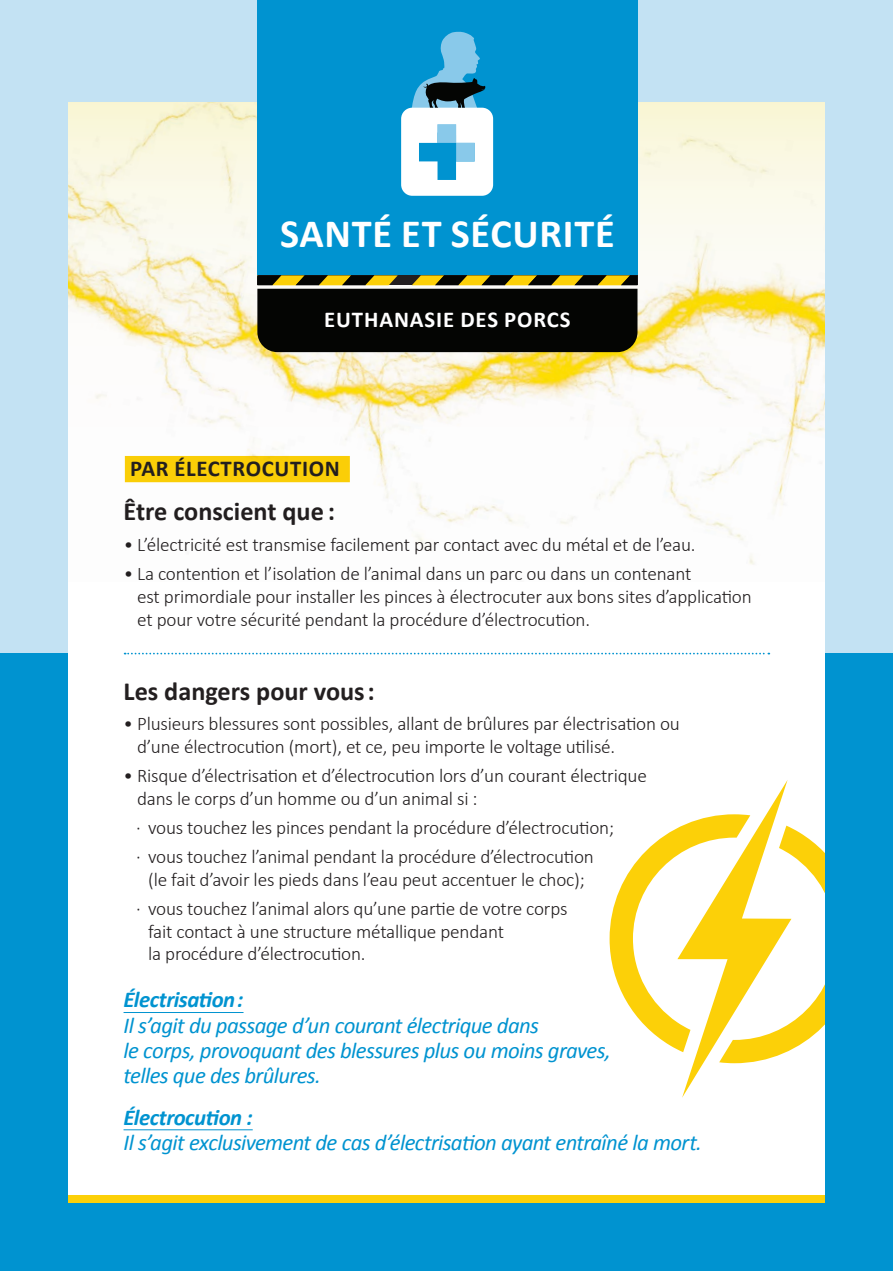
<style>
.page{position:relative;width:893px;height:1271px;background:#fff}
.page>*{position:absolute;margin:0;border:0;box-sizing:border-box;transform-origin:0 0}
.t1{font:700 40.25px "Calibri";letter-spacing:.02em;color:#fff}
.t2{font:700 26.25px "Calibri";color:#231f20}
.t3{font:italic 22.75px/25.4px "Calibri";letter-spacing:-.025em;color:#0093d0}
.t4{font:italic 700 22.75px "Calibri";letter-spacing:-.02em;color:#0093d0}
.t5{font:700 22.75px "Calibri";letter-spacing:.04em;color:#fff}
.t6{font:700 22.75px "Calibri";letter-spacing:.03em;color:#231f20}
.t7{font:300 19.25px/22.8px "Calibri";letter-spacing:-.01em;color:#231f20}
</style>
<div class="page">
<div style="left:0;top:0;width:892px;height:1270px;background:#c3e2f3"></div>
<div style="left:0;top:652px;width:892px;height:618px;background:#0093d0"></div>
<div style="left:68px;top:103px;width:756px;height:1099px;background:#fff"></div>
<div style="left:68px;top:1195px;width:756px;height:7px;background:#fcd008"></div>
<svg style="left:125px;top:652px;width:644px;height:2px"></svg>
<hr style="left:123px;top:1012px;width:120px;height:1px;background:#0093d0">
<hr style="left:123px;top:1129px;width:130px;height:1px;background:#0093d0">
<svg style="left:609px;top:780px;width:215px;height:317px"></svg>
<img style="left:68px;top:103px;width:756px;height:462px">
<div style="left:258px;top:0;width:380px;height:275px;background:#0093d0"></div>
<svg style="left:257px;top:275px;width:380px;height:77px;background:#201e0f"></svg>
<svg style="left:401px;top:31px;width:92px;height:165px"></svg>
<svg style="left:886px;top:1264px;width:7px;height:7px"></svg>
<h1 class="t1" style="left:280px;top:209px;width:336px">SANTÉ ET SÉCURITÉ</h1>
<p class="t5" style="left:324px;top:305px;width:248px">EUTHANASIE DES PORCS</p>
<p class="t6" style="left:130px;top:454px;width:211px">PAR ÉLECTROCUTION</p>
<h2 class="t2" style="left:124px;top:495px;width:213px">Être conscient que :</h2>
<p class="t7" style="left:124px;top:532px;width:573px">• L’électricité est transmise facilement par contact avec du métal et de l’eau.</p>
<p class="t7" style="left:137px;top:561px;width:616px;text-indent:-14px">• La contention et l’isolation de l’animal dans un parc ou dans un contenant<br>est primordiale pour installer les pinces à électrocuter aux bons sites d’application et pour votre sécurité pendant la procédure d’électrocution.</p>
<h2 class="t2" style="left:123px;top:674px;width:252px">Les dangers pour vous:</h2>
<p class="t7" style="left:137px;top:711px;width:544px;text-indent:-14px">• Plusieurs blessures sont possibles, allant de brûlures par électrisation ou d’une électrocution (mort), et ce, peu importe le voltage utilisé.</p>
<p class="t7" style="left:137px;top:763px;width:511px;text-indent:-14px">• Risque d’électrisation et d’électrocution lors d’un courant électrique dans le corps d’un homme ou d’un animal si :</p>
<p class="t7" style="left:136px;top:812px;width:479px;line-height:29.1px">· vous touchez les pinces pendant la procédure d’électrocution; · vous touchez l’animal pendant la procédure d’électrocution</p>
<p class="t7" style="left:136px;top:864px;width:450px;line-height:29.1px;text-indent:12px">(le fait d’avoir les pieds dans l’eau peut accentuer le choc); · vous touchez l’animal alors qu’une partie de votre corps</p>
<p class="t7" style="left:148px;top:919px;width:357px">fait contact à une structure métallique pendant la procédure d’électrocution.</p>
<p class="t4" style="left:123px;top:985px;width:121px">Électrisation :</p>
<p class="t3" style="left:123px;top:1011px;width:488px">Il s’agit du passage d’un courant électrique dans<br>le corps, provoquant des blessures plus ou moins graves, telles que des brûlures.</p>
<p class="t4" style="left:123px;top:1102px;width:131px">Électrocution :</p>
<p class="t3" style="left:123px;top:1128px;width:580px">Il s’agit exclusivement de cas d’électrisation ayant entraîné la mort.</p>
</div>
